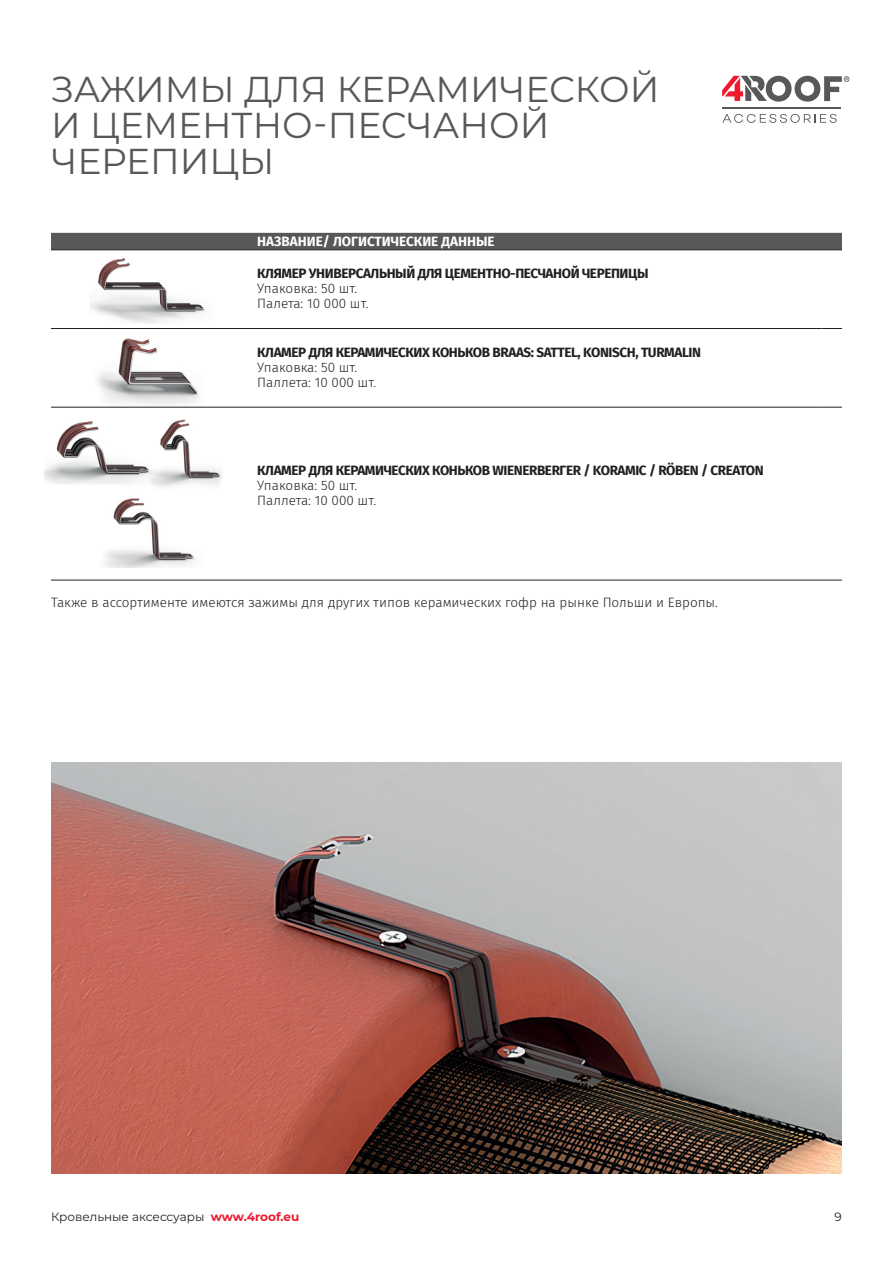
<style>
.page{position:relative;width:893px;height:1263px;background:#fff}
.page>*{position:absolute;margin:0;border:0;box-sizing:border-box;transform-origin:0 0}
.t1{font:36px/36px "Montserrat";color:#57585a}
.t2{font:300 13.5px/15px "Fira Sans";color:#231f20}
.t3{font:700 13.5px "Fira Sans";letter-spacing:-.03em;color:#231f20}
.t4{font:700 13.5px "Fira Sans";color:#fff}
.t5{font:12px "Montserrat";color:#231f20}
.s1{font-weight:700;color:#ee1a30}
</style>
<div class="page">
<svg style="left:722px;top:114px;width:115px;height:9px"></svg>
<hr style="left:723px;top:107px;width:118px;height:1px;background:#57585a">
<svg style="left:722px;top:76px;width:127px;height:26px"></svg>
<hr style="left:51px;top:328px;width:202px;height:1px;background:#231f20">
<hr style="left:253px;top:328px;width:568px;height:1px;background:#231f20">
<svg style="left:821px;top:328px;width:21px;height:1px"></svg>
<hr style="left:51px;top:407px;width:202px;height:1px;background:#231f20">
<hr style="left:253px;top:407px;width:568px;height:1px;background:#231f20">
<svg style="left:821px;top:407px;width:21px;height:1px"></svg>
<hr style="left:51px;top:580px;width:202px;height:1px;background:#231f20">
<hr style="left:253px;top:580px;width:568px;height:1px;background:#231f20">
<svg style="left:821px;top:580px;width:21px;height:1px"></svg>
<div style="left:51px;top:233px;width:791px;height:17px;background:#57585a"></div>
<img style="left:89px;top:258px;width:117px;height:65px">
<img style="left:97px;top:338px;width:102px;height:67px">
<img style="left:51px;top:763px;width:791px;height:411px">
<img style="left:154px;top:419px;width:68px;height:68px">
<img style="left:44px;top:420px;width:114px;height:65px">
<img style="left:104px;top:498px;width:92px;height:69px">
<h1 class="t1" style="left:51px;top:70px;width:610px">ЗАЖИМЫ ДЛЯ КЕРАМИЧЕСКОЙ<br>И ЦЕМЕНТНО-ПЕСЧАНОЙ<br>ЧЕРЕПИЦЫ</h1>
<p class="t4" style="left:257px;top:230px;width:239px">НАЗВАНИЕ/ ЛОГИСТИЧЕСКИЕ ДАННЫЕ</p>
<p class="t3" style="left:257px;top:262px;width:393px">КЛЯМЕР УНИВЕРСАЛЬНЫЙ ДЛЯ ЦЕМЕНТНО-ПЕСЧАНОЙ ЧЕРЕПИЦЫ</p>
<p class="t2" style="left:257px;top:281px;width:113px">Упаковка: 50 шт.<br>Палета: 10 000 шт.</p>
<p class="t3" style="left:257px;top:341px;width:445px">КЛАМЕР ДЛЯ КЕРАМИЧЕСКИХ КОНЬКОВ BRAAS: SATTEL, KONISCH, TURMALIN</p>
<p class="t2" style="left:257px;top:360px;width:120px">Упаковка: 50 шт.<br>Паллета: 10 000 шт.</p>
<p class="t3" style="left:257px;top:459px;width:508px">КЛАМЕР ДЛЯ КЕРАМИЧЕСКИХ КОНЬКОВ WIENERBERГER / KORAМIC / RÖBEN / CREATON</p>
<p class="t2" style="left:257px;top:478px;width:120px">Упаковка: 50 шт.<br>Паллета: 10 000 шт.</p>
<p class="t2" style="left:51px;top:594px;width:668px">Также в ассортименте имеются зажимы для других типов керамических гофр на рынке Польши и Европы.</p>
<p class="t5" style="left:51px;top:1209px;width:250px">Кровельные аксесcуары <span class="s1">www.4roof.eu</span></p>
<p class="t5" style="left:835px;top:1209px;width:9px">9</p>
</div>
